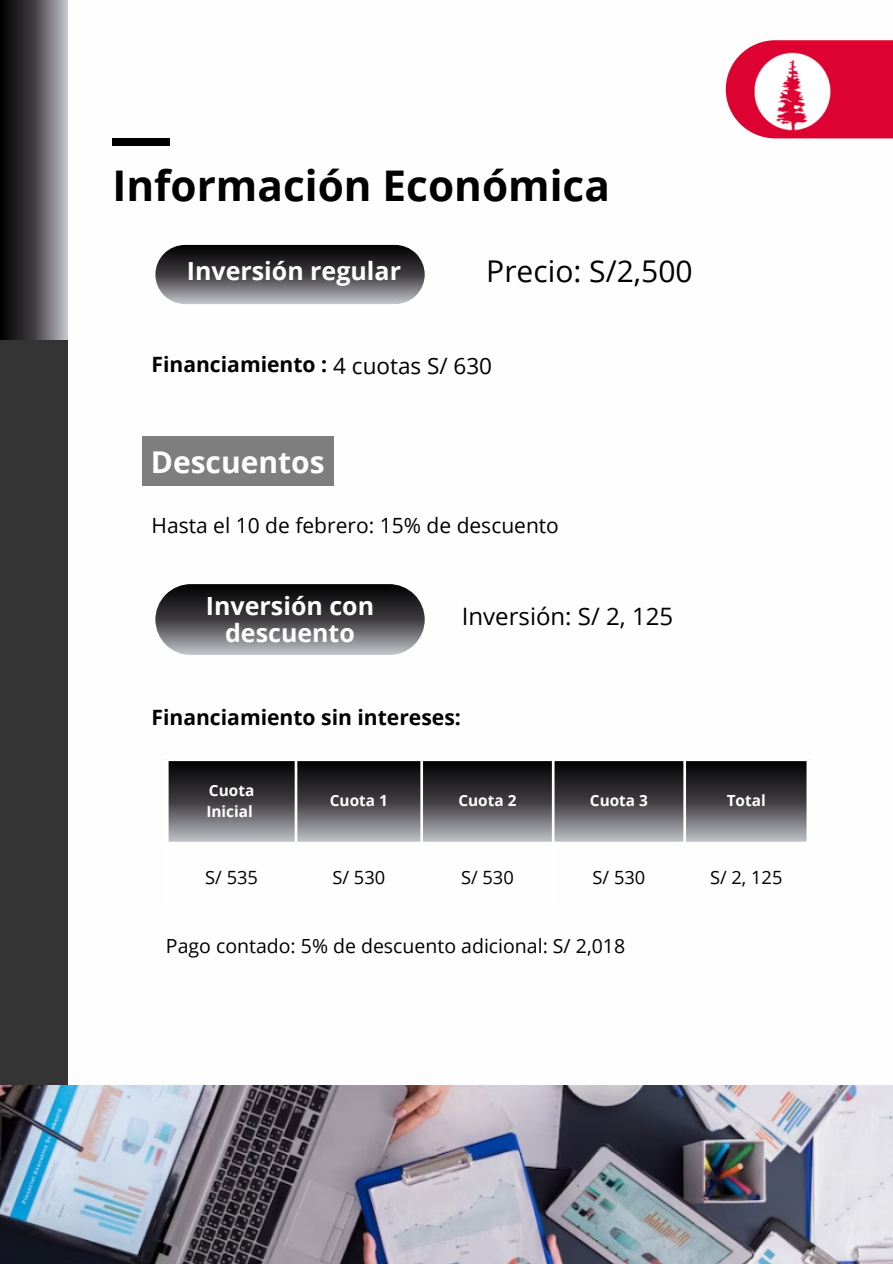
<style>
.page{position:relative;width:893px;height:1264px;background:#fff}
.page>*{position:absolute;margin:0;border:0;box-sizing:border-box;transform-origin:0 0}
.t1{font:700 42.3px "Open Sans";color:#000}
.t2{font:30px "Open Sans";color:#000}
.t3{font:700 30px "Open Sans";color:#fff}
.t4{font:700 25.05px/26.7px "Open Sans";color:#fff;text-align:center}
.t5{font:24px "Open Sans";color:#000}
.t6{font:22.5px "Open Sans";color:#000}
.t7{font:700 21.15px "Open Sans";color:#000}
.t8{font:21px "Open Sans";color:#000}
.t9{font:19.5px "Open Sans";color:#000}
.t10{font:18.3px "Open Sans";color:#000}
.t11{font:700 15.3px/21.3px "Open Sans";color:#fff}
</style>
<div class="page">
<svg style="left:155px;top:245px;width:269px;height:59px;background:#57565a"></svg>
<svg style="left:155px;top:584px;width:269px;height:71px;background:#59595c"></svg>
<div style="left:112px;top:138px;width:57px;height:8px;background:#000"></div>
<div style="left:725px;top:40px;width:167px;height:98px;background:#dc0330"></div>
<img style="left:754px;top:52px;width:77px;height:79px">
<div style="left:0;top:0;width:67px;height:1085px;background:#343434"></div>
<svg style="left:0;top:0;width:67px;height:339px"></svg>
<img style="left:0;top:1085px;width:892px;height:178px">
<div style="left:142px;top:437px;width:191px;height:49px;background:#7e7e7e"></div>
<svg style="left:169px;top:761px;width:126px;height:80px;background:#4e4e51"></svg>
<svg style="left:297px;top:761px;width:123px;height:80px;background:#4f4e52"></svg>
<svg style="left:423px;top:761px;width:129px;height:80px;background:#4f4e51"></svg>
<svg style="left:554px;top:761px;width:129px;height:80px;background:#4f4f52"></svg>
<svg style="left:686px;top:761px;width:120px;height:80px;background:#4f4e51"></svg>
<h3 class="t1" style="left:112px;top:155px;width:499px">Información Económica</h3>
<h1 class="t4" style="left:187px;top:257px;width:216px">Inversión regular</h1>
<h4 class="t2" style="left:486px;top:249px;width:208px">Precio: S/2,500</h4>
<h6 class="t7" style="left:151px;top:349px;width:177px">Financiamiento :</h6>
<h5 class="t6" style="left:333px;top:350px;width:160px">4 cuotas S/ 630</h5>
<h6 class="t3" style="left:151px;top:440px;width:175px">Descuentos</h6>
<p class="t8" style="left:151px;top:510px;width:409px">Hasta el 10 de febrero: 15% de descuento</p>
<h2 class="t4" style="left:206px;top:592px;width:170px">Inversión con descuento</h2>
<p class="t5" style="left:462px;top:599px;width:213px">Inversión: S/ 2, 125</p>
<h5 class="t7" style="left:151px;top:702px;width:311px">Financiamiento sin intereses:</h5>
<p class="t11" style="left:206px;top:779px;width:49px">Cuota<br>Inicial</p>
<p class="t11" style="left:330px;top:789px;width:60px">Cuota 1</p>
<p class="t11" style="left:458px;top:789px;width:60px">Cuota 2</p>
<p class="t11" style="left:590px;top:789px;width:60px">Cuota 3</p>
<p class="t11" style="left:726px;top:789px;width:41px">Total</p>
<p class="t10" style="left:205px;top:864px;width:54px">S/ 535</p>
<p class="t10" style="left:332px;top:864px;width:54px">S/ 530</p>
<p class="t10" style="left:461px;top:864px;width:54px">S/ 530</p>
<p class="t10" style="left:592px;top:864px;width:54px">S/ 530</p>
<p class="t10" style="left:710px;top:864px;width:74px">S/ 2, 125</p>
<p class="t9" style="left:166px;top:932px;width:461px">Pago contado: 5% de descuento adicional: S/ 2,018</p>
</div>
